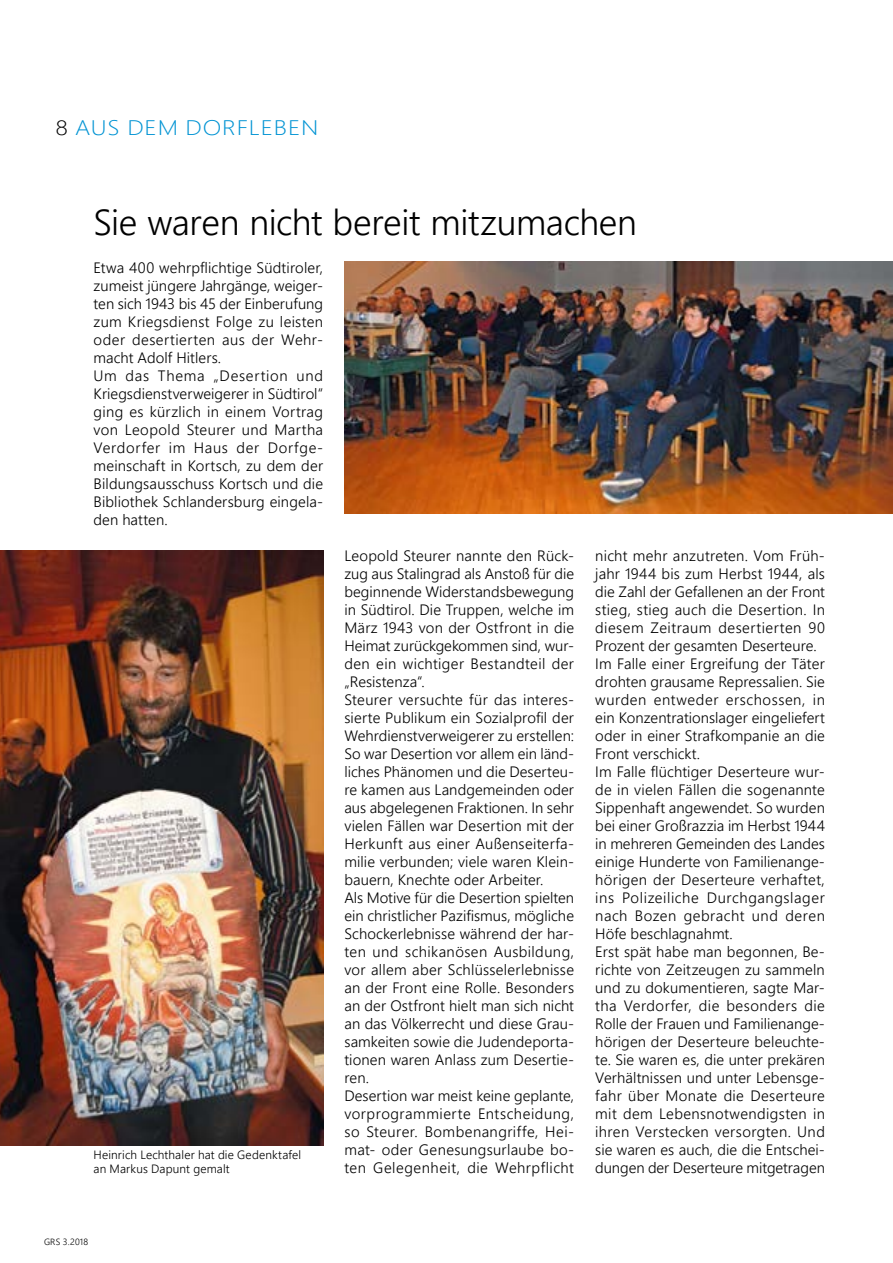
<style>
.page{position:relative;width:893px;height:1263px;background:#fff}
.page>*{position:absolute;margin:0;border:0;box-sizing:border-box;transform-origin:0 0}
.t1{font:36px "Webly Sleek UI Semilight";letter-spacing:-.01em;color:#000}
.t2{font:21px "Webly Sleek UI Light";letter-spacing:.035em;color:#0093d3;scale:1.16 1}
.t3{font:15px/18px "Webly Sleek UI Semilight";letter-spacing:.01em;color:#000}
.t4{font:12px/14.4px "Webly Sleek UI Semilight";letter-spacing:.01em;color:#000}
.t5{font:9px "Webly Sleek UI Semilight";letter-spacing:.025em;color:#000}
.s1{color:#000}
</style>
<div class="page">
<img style="left:344px;top:262px;width:549px;height:252px">
<img style="left:0;top:550px;width:323px;height:595px">
<h2 class="t2" style="left:55px;top:112px;width:228px"><span class="s1">8</span> AUS DEM DORFLEBEN</h2>
<h1 class="t1" style="left:94px;top:195px;width:545px">Sie waren nicht bereit mitzumachen</h1>
<p class="t3" style="left:94px;top:258px;width:231px">Etwa 400 wehrpflichtige Südtiroler, zumeist jüngere Jahrgänge, weiger&shy;ten sich 1943 bis 45 der Einberufung zum Kriegsdienst Folge zu leisten oder desertierten aus der Wehr&shy;macht Adolf Hitlers.<br>Um das Thema „Desertion und<br>Kriegsdienstverweigerer in Südtirol“ ging es kürzlich in einem Vortrag von Leopold Steurer und Martha<br>Verdorfer im Haus der Dorfge&shy;meinschaft in Kortsch, zu dem der<br>Bildungsausschuss Kortsch und die<br>Bibliothek Schlandersburg eingela&shy;den hatten.</p>
<p class="t4" style="left:94px;top:1147px;width:209px">Heinrich Lechthaler hat die Gedenktafel an Markus Dapunt gemalt</p>
<p class="t3" style="left:344px;top:546px;width:231px">Leopold Steurer nannte den Rück&shy;zug aus Stalingrad als Anstoß für die beginnende Widerstandsbewegung in Südtirol. Die Truppen, welche im März 1943 von der Ostfront in die Heimat zurückgekommen sind, wur&shy;den ein wichtiger Bestandteil der „Resistenza“.<br>Steurer versuchte für das interes&shy;sierte Publikum ein Sozialprofil der Wehrdienstverweigerer zu erstellen:<br>So war Desertion vor allem ein länd&shy;liches Phänomen und die Deserteu&shy;re kamen aus Landgemeinden oder aus abgelegenen Fraktionen. In sehr vielen Fällen war Desertion mit der Herkunft aus einer Außenseiterfa&shy;milie verbunden; viele waren Klein&shy;bauern, Knechte oder Arbeiter.<br>Als Motive für die Desertion spielten ein christlicher Pazifismus, mögliche Schockerlebnisse während der har&shy;ten und schikanösen Ausbildung, vor allem aber Schlüsselerlebnisse an der Front eine Rolle. Besonders an der Ostfront hielt man sich nicht an das Völkerrecht und diese Grau&shy;samkeiten sowie die Judendeporta&shy;tionen waren Anlass zum Desertie&shy;ren.<br>Desertion war meist keine geplante, vorprogrammierte Entscheidung, so Steurer. Bombenangriffe, Hei&shy;mat- oder Genesungsurlaube bo&shy;ten Gelegenheit, die Wehrpflicht</p>
<p class="t3" style="left:595px;top:546px;width:231px">nicht mehr anzutreten. Vom Früh&shy;jahr 1944 bis zum Herbst 1944, als die Zahl der Gefallenen an der Front stieg, stieg auch die Desertion. In diesem Zeitraum desertierten 90<br>Prozent der gesamten Deserteure.<br>Im Falle einer Ergreifung der Täter drohten grausame Repressalien. Sie wurden entweder erschossen, in ein Konzentrationslager eingeliefert oder in einer Strafkompanie an die Front verschickt.<br>Im Falle flüchtiger Deserteure wur&shy;de in vielen Fällen die sogenannte Sippenhaft angewendet. So wurden bei einer Großrazzia im Herbst 1944 in mehreren Gemeinden des Landes einige Hunderte von Familienange&shy;hörigen der Deserteure verhaftet, ins Polizeiliche Durchgangslager nach Bozen gebracht und deren Höfe beschlagnahmt.<br>Erst spät habe man begonnen, Be&shy;richte von Zeitzeugen zu sammeln und zu dokumentieren, sagte Mar&shy;tha Verdorfer, die besonders die Rolle der Frauen und Familienange&shy;hörigen der Deserteure beleuchte&shy;te. Sie waren es, die unter prekären Verhältnissen und unter Lebensge&shy;fahr über Monate die Deserteure mit dem Lebensnotwendigsten in ihren Verstecken versorgten. Und sie waren es auch, die die Entschei&shy;dungen der Deserteure mitgetragen</p>
<p class="t5" style="left:44px;top:1235px;width:46px">GRS 3.2018</p>
</div>
